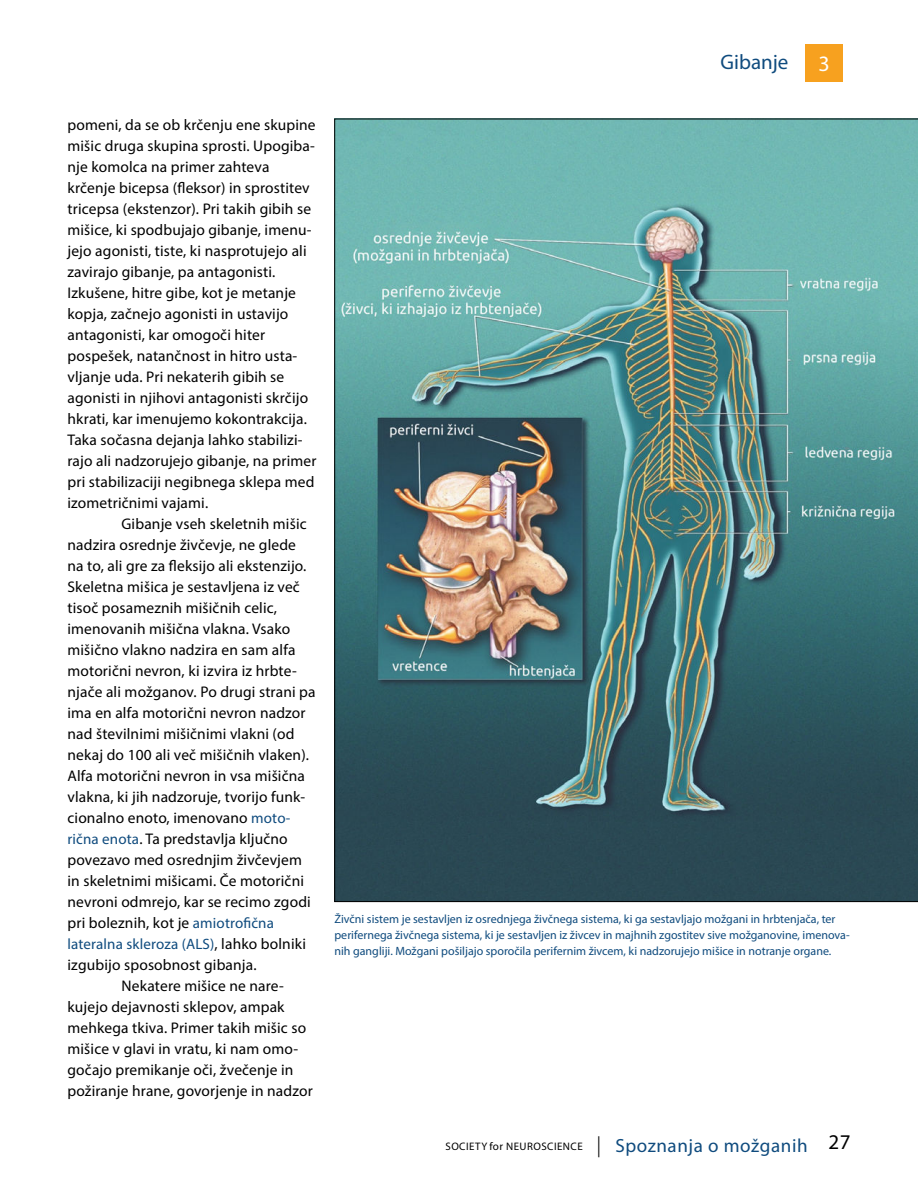
<style>
.page{position:relative;width:918px;height:1188px;background:#fff}
.page>*{position:absolute;margin:0;border:0;box-sizing:border-box;transform-origin:0 0}
.t1{font:22.05px "Myriad Pro";color:#fff}
.t2{font:21px "Myriad Pro";color:#0f4b7e}
.t3{font:21px "Myriad Pro";color:#000}
.t4{font:15.45px/21px "Myriad Pro";letter-spacing:.01em;color:#000}
.t5{font:15px "Myriad Pro";letter-spacing:.01em;color:#0f4b7e}
.t6{font:12px/15.8px "Myriad Pro";color:#0f4b7e}
.t7{font:10.95px "Myriad Pro";letter-spacing:.045em;color:#000}
.s1{font-size:15px;color:#0f4b7e}
.s2{font-size:15.45px;color:#000}
.s3{font-size:11.1px}
.s4{font-size:21px}
.s5{font-size:19.05px;color:#0f4b7e}
</style>
<div class="page">
<div style="left:805px;top:44px;width:37px;height:37px;background:#f7a11f"></div>
<img style="left:335px;top:119px;width:583px;height:783px">
<p class="t4" style="left:67px;top:115px;width:251px">pomeni, da se ob kr!enju ene skupine mišic druga skupina sprosti. Upogiba&shy;nje komolca na primer zahteva kr!enje bicepsa (fleksor) in sprostitev tricepsa (ekstenzor). Pri takih gibih se mišice, ki spodbujajo gibanje, imenu&shy;jejo agonisti, tiste, ki nasprotujejo ali zavirajo gibanje, pa antagonisti.<br>Izkušene, hitre gibe, kot je metanje kopja, za!nejo agonisti in ustavijo antagonisti, kar omogo!i hiter pospešek, natan!nost in hitro usta&shy;vljanje uda. Pri nekaterih gibih se agonisti in njihovi antagonisti skr!ijo hkrati, kar imenujemo kokontrakcija.<br>Taka so!asna dejanja lahko stabilizi&shy;rajo ali nadzorujejo gibanje, na primer pri stabilizaciji negibnega sklepa med izometri!nimi vajami.</p>
<p class="t4" style="left:67px;top:514px;width:250px;text-indent:54px">Gibanje vseh skeletnih mišic nadzira osrednje živ!evje, ne glede na to, ali gre za fleksijo ali ekstenzijo.<br>Skeletna mišica je sestavljena iz ve! tiso! posameznih miši!nih celic, imenovanih miši!na vlakna. Vsako miši!no vlakno nadzira en sam alfa motori!ni nevron, ki izvira iz hrbte&shy;nja!e ali možganov. Po drugi strani pa ima en alfa motori!ni nevron nadzor nad številnimi miši!nimi vlakni (od nekaj do 100 ali ve! miši!nih vlaken).<br>Alfa motori!ni nevron in vsa miši!na vlakna, ki jih nadzoruje, tvorijo funk&shy;cionalno enoto, imenovano <span class="s1">moto&shy;ri!na enota</span>. Ta predstavlja klju!no povezavo med osrednjim živ!evjem in skeletnimi mišicami. %e motori!ni nevroni odmrejo, kar se recimo zgodi pri boleznih, kot je <span class="s1">amiotrofi!na</span></p>
<p class="t5" style="left:68px;top:938px;width:240px">lateralna skleroza (ALS)<span class="s2">, lahko bolniki</span></p>
<p class="t4" style="left:68px;top:955px;width:191px">izgubijo sposobnost gibanja.</p>
<p class="t4" style="left:122px;top:976px;width:164px">Nekatere mišice ne nare-</p>
<p class="t4" style="left:67px;top:997px;width:219px">kujejo dejavnosti sklepov, ampak</p>
<p class="t4" style="left:67px;top:1018px;width:240px">mehkega tkiva. Primer takih mišic so</p>
<p class="t4" style="left:67px;top:1039px;width:232px">mišice v glavi in vratu, ki nam omo-</p>
<p class="t4" style="left:67px;top:1060px;width:227px">go!ajo premikanje o!i, žve!enje in</p>
<p class="t4" style="left:67px;top:1081px;width:247px">požiranje hrane, govorjenje in nadzor</p>
<h2 class="t2" style="left:721px;top:53px;width:69px">Gibanje</h2>
<h1 class="t1" style="left:818px;top:54px;width:13px">3</h1>
<p class="t6" style="left:334px;top:911px;width:517px">Živ!ni sistem je sestavljen iz osrednjega živ!nega sistema, ki ga sestavljajo možgani in hrbtenja!a, ter perifernega živ!nega sistema, ki je sestavljen iz živcev in majhnih zgostitev sive možganovine, imenova&shy;nih gangliji. Možgani pošiljajo sporo!ila perifernim živcem, ki nadzorujejo mišice in notranje organe.</p>
<p class="t7" style="left:446px;top:1140px;width:364px">SOCIETY <span class="s3">for</span> NEUROSCIENCE <span class="s4">|</span> <span class="s5">Spoznanja o možganih</span></p>
<h2 class="t3" style="left:828px;top:1134px;width:24px">27</h2>
</div>
